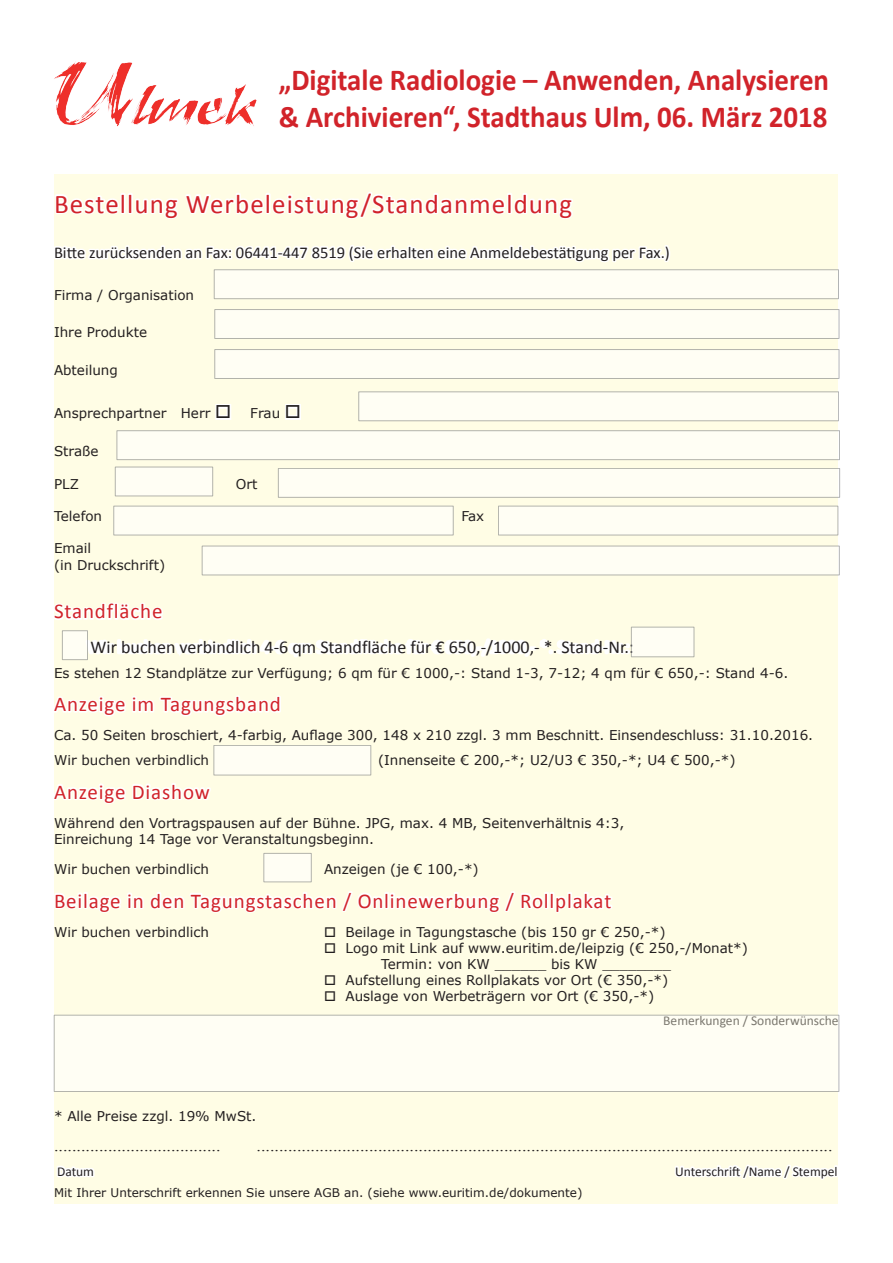
<style>
.page{position:relative;width:893px;height:1263px;background:#fff}
.page>*{position:absolute;margin:0;border:0;box-sizing:border-box;transform-origin:0 0}
.t1{font:700 30.6px/37.2px "Calibri";color:#d1232a;scale:.95 1}
.t2{font:27px "Calibri";letter-spacing:.04em;color:#d1232a}
.t3{font:21px "Calibri";letter-spacing:.04em;color:#d1232a}
.t4{font:18px "Times New Roman";color:#231f20}
.t5{font:18px "Calibri";color:#231f20}
.t6{font:16.5px "Calibri";color:#231f20}
.t7{font:13.5px/16.2px "Verdana";color:#231f20}
.t8{font:13.5px "Calibri";color:#231f20}
.t9{font:12px "Verdana";color:#231f20}
</style>
<div class="page">
<div style="left:54px;top:174px;width:784px;height:1029px;background:#fffde5"></div>
<svg style="left:54px;top:192px;width:618px;height:108px"></svg>
<svg style="left:215px;top:404px;width:16px;height:16px"></svg>
<svg style="left:285px;top:404px;width:16px;height:16px"></svg>
<svg style="left:54px;top:603px;width:578px;height:114px"></svg>
<svg style="left:54px;top:768px;width:160px;height:36px"></svg>
<svg style="left:54px;top:877px;width:559px;height:36px"></svg>
<svg style="left:57px;top:1166px;width:38px;height:11px"></svg>
<svg style="left:675px;top:1165px;width:163px;height:15px"></svg>
<div style="left:214px;top:270px;width:625px;height:29px;background:#fffef4"></div>
<div style="left:215px;top:309px;width:624px;height:30px;background:#fffef4;border:1px solid #808285"></div>
<div style="left:215px;top:349px;width:624px;height:30px;background:#fffef4;border:1px solid #808285"></div>
<div style="left:359px;top:392px;width:480px;height:29px;background:#fffef4"></div>
<div style="left:117px;top:430px;width:723px;height:30px;background:#fffef4"></div>
<div style="left:278px;top:468px;width:562px;height:29px;background:#fffef4;border:1px solid #808285"></div>
<div style="left:498px;top:506px;width:340px;height:29px;background:#fffef4"></div>
<div style="left:114px;top:506px;width:339px;height:29px;background:#fffef4"></div>
<div style="left:202px;top:546px;width:637px;height:29px;background:#fffef4"></div>
<div style="left:54px;top:1015px;width:785px;height:76px;background:#fffef4"></div>
<svg style="left:658px;top:1014px;width:182px;height:34px"></svg>
<div style="left:54px;top:1015px;width:785px;height:77px;border:1px solid #808285"></div>
<div style="left:115px;top:467px;width:98px;height:29px;background:#fffef4"></div>
<div style="left:62px;top:630px;width:26px;height:30px;background:#fffef4"></div>
<div style="left:264px;top:853px;width:47px;height:29px;background:#fffef4"></div>
<div style="left:214px;top:745px;width:157px;height:30px;background:#fffef4"></div>
<div style="left:214px;top:745px;width:157px;height:30px;border:1px solid #808285"></div>
<img style="left:54px;top:61px;width:203px;height:66px">
<div style="left:631px;top:627px;width:63px;height:30px;background:#fffef4"></div>
<h1 class="t1" style="left:279px;top:61px;width:581px">„Digitale Radiologie – Anwenden, Analysieren &amp; Archivieren“, Stadthaus Ulm, 06. März 2018</h1>
<h2 class="t2" style="left:54px;top:187px;width:520px">Bestellung Werbeleistung/Standanmeldung</h2>
<p class="t6" style="left:54px;top:242px;width:617px">Bitte zurücksenden an Fax: 06441-447 8519 (Sie erhalten eine Anmeldebestätigung per Fax.)</p>
<p class="t7" style="left:54px;top:286px;width:142px">Firma / Organisation</p>
<p class="t7" style="left:54px;top:324px;width:95px">Ihre Produkte</p>
<p class="t7" style="left:54px;top:362px;width:65px">Abteilung</p>
<p class="t7" style="left:54px;top:405px;width:179px">Ansprechpartner Herr □</p>
<p class="t7" style="left:250px;top:405px;width:52px">Frau □</p>
<p class="t7" style="left:54px;top:443px;width:46px">Straße</p>
<p class="t7" style="left:54px;top:475px;width:26px">PLZ</p>
<p class="t7" style="left:236px;top:475px;width:23px">Ort</p>
<p class="t7" style="left:54px;top:508px;width:50px">Telefon</p>
<p class="t7" style="left:461px;top:508px;width:24px">Fax</p>
<p class="t7" style="left:54px;top:540px;width:113px">Email<br>(in Druckschrift)</p>
<h3 class="t3" style="left:54px;top:598px;width:110px">Standfläche</h3>
<h3 class="t5" style="left:91px;top:635px;width:545px">Wir buchen verbindlich 4-6 qm Standfläche für € 650,-/1000,- *. Stand-Nr.:</h3>
<p class="t7" style="left:54px;top:664px;width:736px">Es stehen 12 Standplätze zur Verfügung; 6 qm für € 1000,-: Stand 1-3, 7-12; 4 qm für € 650,-: Stand 4-6.</p>
<h3 class="t3" style="left:54px;top:691px;width:228px">Anzeige im Tagungsband</h3>
<p class="t7" style="left:54px;top:723px;width:761px;line-height:24.8px">Ca. 50 Seiten broschiert, 4-farbig, Auflage 300, 148 x 210 zzgl. 3 mm Beschnitt. Einsendeschluss: 31.10.2016.<br>Wir buchen verbindlich</p>
<p class="t7" style="left:378px;top:752px;width:359px">(Innenseite € 200,-*; U2/U3 € 350,-*; U4 € 500,-*)</p>
<h3 class="t3" style="left:54px;top:778px;width:157px">Anzeige Diashow</h3>
<p class="t7" style="left:54px;top:814px;width:572px">Während den Vortragspausen auf der Bühne. JPG, max. 4 MB, Seitenverhältnis 4:3,<br>Einreichung 14 Tage vor Veranstaltungsbeginn.</p>
<p class="t7" style="left:54px;top:861px;width:157px">Wir buchen verbindlich</p>
<p class="t7" style="left:324px;top:861px;width:156px">Anzeigen (je € 100,-*)</p>
<h3 class="t3" style="left:54px;top:887px;width:559px">Beilage in den Tagungstaschen / Onlinewerbung / Rollplakat</h3>
<p class="t7" style="left:54px;top:923px;width:157px">Wir buchen verbindlich</p>
<p class="t7" style="left:324px;top:923px;width:343px">□ Beilage in Tagungstasche (bis 150 gr € 250,-*)</p>
<p class="t7" style="left:381px;top:939px;width:368px;text-indent:-57px">□ Logo mit Link auf www.euritim.de/leipzig (€ 250,-/Monat*)<br>Termin: von KW ______ bis KW ________</p>
<p class="t7" style="left:324px;top:972px;width:346px">□ Aufstellung eines Rollplakats vor Ort (€ 350,-*)</p>
<p class="t7" style="left:324px;top:988px;width:332px">□ Auslage von Werbeträgern vor Ort (€ 350,-*)</p>
<p class="t8" style="left:663px;top:1012px;width:177px">Bemerkungen / Sonderwünsche</p>
<p class="t7" style="left:54px;top:1108px;width:204px">* Alle Preise zzgl. 19% MwSt.</p>
<h3 class="t4" style="left:54px;top:1133px;width:168px">.....................................</h3>
<h3 class="t4" style="left:256px;top:1133px;width:577px">................................................................................................................................</h3>
<p class="t8" style="left:57px;top:1163px;width:39px">Datum</p>
<p class="t8" style="left:675px;top:1163px;width:164px">Unterschrift /Name / Stempel</p>
<p class="t9" style="left:54px;top:1185px;width:530px">Mit Ihrer Unterschrift erkennen Sie unsere AGB an. (siehe www.euritim.de/dokumente)</p>
</div>
